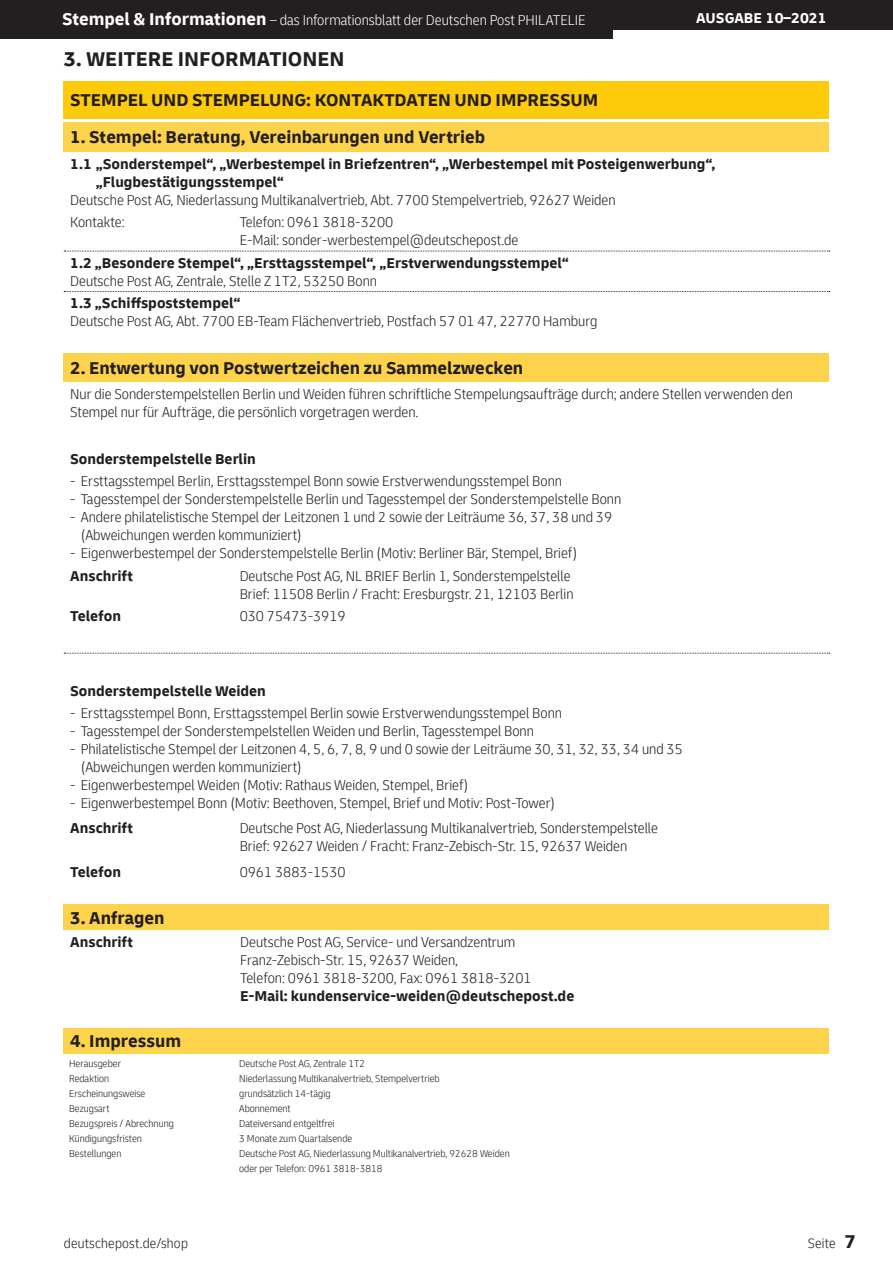
<style>
.page{position:relative;width:893px;height:1263px;background:#fff}
.page>*{position:absolute;margin:0;border:0;box-sizing:border-box;transform-origin:0 0}
.t1{font:700 21px "Delivery";color:#231f20}
.t2{font:700 18px "Delivery";color:#231f20}
.t3{font:300 condensed 15px/18px "Delivery";color:#231f20}
.t4{font:700 15px/18px "Delivery";color:#231f20}
.t5{font:300 condensed 15px "Delivery";color:#fff}
.t6{font:700 15px "Delivery";color:#fff}
.t7{font:300 condensed 14.25px "Delivery";letter-spacing:.015em;color:#231f20}
.t8{font:300 condensed 10.5px/15px "Delivery";color:#231f20}
.s1{font-weight:700;font-stretch:normal;font-size:18px}
.s2{font-weight:700;font-stretch:normal;font-size:19.5px}
</style>
<div class="page">
<div style="left:0;top:0;width:893px;height:30px;background:#231f20"></div>
<div style="left:0;top:0;width:612px;height:38px;background:#231f20"></div>
<div style="left:64px;top:81px;width:765px;height:38px;background:#feca0a"></div>
<div style="left:64px;top:122px;width:765px;height:30px;background:#fed34c"></div>
<div style="left:64px;top:353px;width:765px;height:29px;background:#fed34c"></div>
<div style="left:64px;top:905px;width:765px;height:25px;background:#fed34c"></div>
<div style="left:64px;top:1028px;width:765px;height:25px;background:#fed34c"></div>
<svg style="left:64px;top:251px;width:766px;height:1px"></svg>
<svg style="left:64px;top:291px;width:766px;height:1px"></svg>
<svg style="left:64px;top:653px;width:766px;height:1px"></svg>
<p class="t5" style="left:62px;top:12px;width:525px"><span class="s1">Stempel &amp; Informationen</span> – das Informationsblatt der Deutschen Post PHILATELIE</p>
<p class="t6" style="left:696px;top:9px;width:132px">AUSGABE 10–2021</p>
<h1 class="t1" style="left:64px;top:46px;width:282px">3. WEITERE INFORMATIONEN</h1>
<p class="t2" style="left:70px;top:89px;width:530px">STEMPEL UND STEMPELUNG: KONTAKTDATEN UND IMPRESSUM</p>
<p class="t2" style="left:70px;top:126px;width:416px">1. Stempel: Beratung, Vereinbarungen und Vertrieb</p>
<p class="t4" style="left:96px;top:155px;width:621px;text-indent:-26px">1.1 „Sonderstempel“, „Werbestempel in Briefzentren“, „Werbestempel mit Posteigenwerbung“, „Flugbestätigungsstempel“</p>
<p class="t3" style="left:70px;top:189px;width:547px;line-height:21.8px">Deutsche Post AG, Niederlassung Multikanalvertrieb, Abt. 7700 Stempelvertrieb, 92627 Weiden<br>Kontakte:</p>
<p class="t3" style="left:240px;top:213px;width:280px">Telefon: 0961 3818-3200<br>E-Mail: sonder-werbestempel@deutschepost.de</p>
<p class="t4" style="left:70px;top:254px;width:500px">1.2 „Besondere Stempel“, „Ersttagsstempel“, „Erstverwendungsstempel“</p>
<p class="t3" style="left:70px;top:272px;width:308px">Deutsche Post AG, Zentrale, Stelle Z 1T2, 53250 Bonn</p>
<p class="t4" style="left:70px;top:294px;width:172px">1.3 „Schiffspoststempel“</p>
<p class="t3" style="left:70px;top:312px;width:529px">Deutsche Post AG, Abt. 7700 EB-Team Flächenvertrieb, Postfach 57 01 47, 22770 Hamburg</p>
<p class="t2" style="left:70px;top:357px;width:455px">2. Entwertung von Postwertzeichen zu Sammelzwecken</p>
<p class="t3" style="left:70px;top:384px;width:724px">Nur die Sonderstempelstellen Berlin und Weiden führen schriftliche Stempelungsaufträge durch; andere Stellen verwenden den<br>Stempel nur für Aufträge, die persönlich vorgetragen werden.</p>
<p class="t4" style="left:70px;top:450px;width:187px">Sonderstempelstelle Berlin</p>
<p class="t3" style="left:70px;top:472px;width:493px">- Ersttagsstempel Berlin, Ersttagsstempel Bonn sowie Erstverwendungsstempel Bonn</p>
<p class="t3" style="left:70px;top:490px;width:553px">- Tagesstempel der Sonderstempelstelle Berlin und Tagesstempel der Sonderstempelstelle Bonn</p>
<p class="t3" style="left:81px;top:508px;width:533px;text-indent:-11px">- Andere philatelistische Stempel der Leitzonen 1 und 2 sowie der Leiträume 36, 37, 38 und 39 (Abweichungen werden kommuniziert)</p>
<p class="t3" style="left:70px;top:544px;width:509px">- Eigenwerbestempel der Sonderstempelstelle Berlin (Motiv: Berliner Bär, Stempel, Brief)</p>
<p class="t4" style="left:70px;top:567px;width:64px">Anschrift</p>
<p class="t3" style="left:240px;top:567px;width:335px">Deutsche Post AG, NL BRIEF Berlin 1, Sonderstempelstelle<br>Brief: 11508 Berlin / Fracht: Eresburgstr. 21, 12103 Berlin</p>
<p class="t4" style="left:70px;top:607px;width:53px">Telefon</p>
<p class="t3" style="left:240px;top:607px;width:108px">030 75473-3919</p>
<p class="t4" style="left:70px;top:682px;width:197px">Sonderstempelstelle Weiden</p>
<p class="t3" style="left:70px;top:704px;width:493px">- Ersttagsstempel Bonn, Ersttagsstempel Berlin sowie Erstverwendungsstempel Bonn</p>
<p class="t3" style="left:70px;top:722px;width:465px">- Tagesstempel der Sonderstempelstellen Weiden und Berlin, Tagesstempel Bonn</p>
<p class="t3" style="left:81px;top:740px;width:604px;text-indent:-11px">- Philatelistische Stempel der Leitzonen 4, 5, 6, 7, 8, 9 und 0 sowie der Leiträume 30, 31, 32, 33, 34 und 35 (Abweichungen werden kommuniziert)</p>
<p class="t3" style="left:70px;top:776px;width:400px">- Eigenwerbestempel Weiden (Motiv: Rathaus Weiden, Stempel, Brief)</p>
<p class="t3" style="left:70px;top:794px;width:486px">- Eigenwerbestempel Bonn (Motiv: Beethoven, Stempel, Brief und Motiv: Post-Tower)</p>
<p class="t4" style="left:70px;top:819px;width:64px">Anschrift</p>
<p class="t3" style="left:240px;top:819px;width:420px">Deutsche Post AG, Niederlassung Multikanalvertrieb, Sonderstempelstelle<br>Brief: 92627 Weiden / Fracht: Franz-Zebisch-Str. 15, 92637 Weiden</p>
<p class="t4" style="left:70px;top:863px;width:53px">Telefon</p>
<p class="t3" style="left:240px;top:863px;width:108px">0961 3883-1530</p>
<p class="t2" style="left:70px;top:906px;width:96px">3. Anfragen</p>
<p class="t4" style="left:70px;top:932px;width:64px">Anschrift</p>
<p class="t3" style="left:240px;top:932px;width:293px">Deutsche Post AG, Service- und Versandzentrum<br>Franz-Zebisch-Str. 15, 92637 Weiden,<br>Telefon: 0961 3818-3200, Fax: 0961 3818-3201</p>
<p class="t4" style="left:240px;top:986px;width:336px">E-Mail: kundenservice-weiden@deutschepost.de</p>
<p class="t2" style="left:70px;top:1030px;width:113px">4. Impressum</p>
<p class="t8" style="left:69px;top:1056px;width:53px">Herausgeber</p>
<p class="t8" style="left:239px;top:1056px;width:127px">Deutsche Post AG, Zentrale 1T2</p>
<p class="t8" style="left:69px;top:1071px;width:42px">Redaktion</p>
<p class="t8" style="left:239px;top:1071px;width:202px">Niederlassung Multikanalvertrieb, Stempelvertrieb</p>
<p class="t8" style="left:69px;top:1086px;width:78px">Erscheinungsweise</p>
<p class="t8" style="left:239px;top:1086px;width:93px">grundsätzlich 14-tägig</p>
<p class="t8" style="left:69px;top:1101px;width:42px">Bezugsart</p>
<p class="t8" style="left:239px;top:1101px;width:53px">Abonnement</p>
<p class="t8" style="left:69px;top:1116px;width:106px">Bezugspreis / Abrechnung</p>
<p class="t8" style="left:239px;top:1116px;width:97px">Dateiversand entgeltfrei</p>
<p class="t8" style="left:69px;top:1131px;width:74px">Kündigungsfristen</p>
<p class="t8" style="left:239px;top:1131px;width:115px">3 Monate zum Quartalsende</p>
<p class="t8" style="left:69px;top:1146px;width:54px">Bestellungen</p>
<p class="t8" style="left:239px;top:1146px;width:272px">Deutsche Post AG, Niederlassung Multikanalvertrieb, 92628 Weiden oder per Telefon: 0961 3818-3818</p>
<p class="t7" style="left:64px;top:1235px;width:126px">deutschepost.de/shop</p>
<p class="t7" style="left:808px;top:1235px;width:50px">Seite <span class="s2">7</span></p>
</div>
